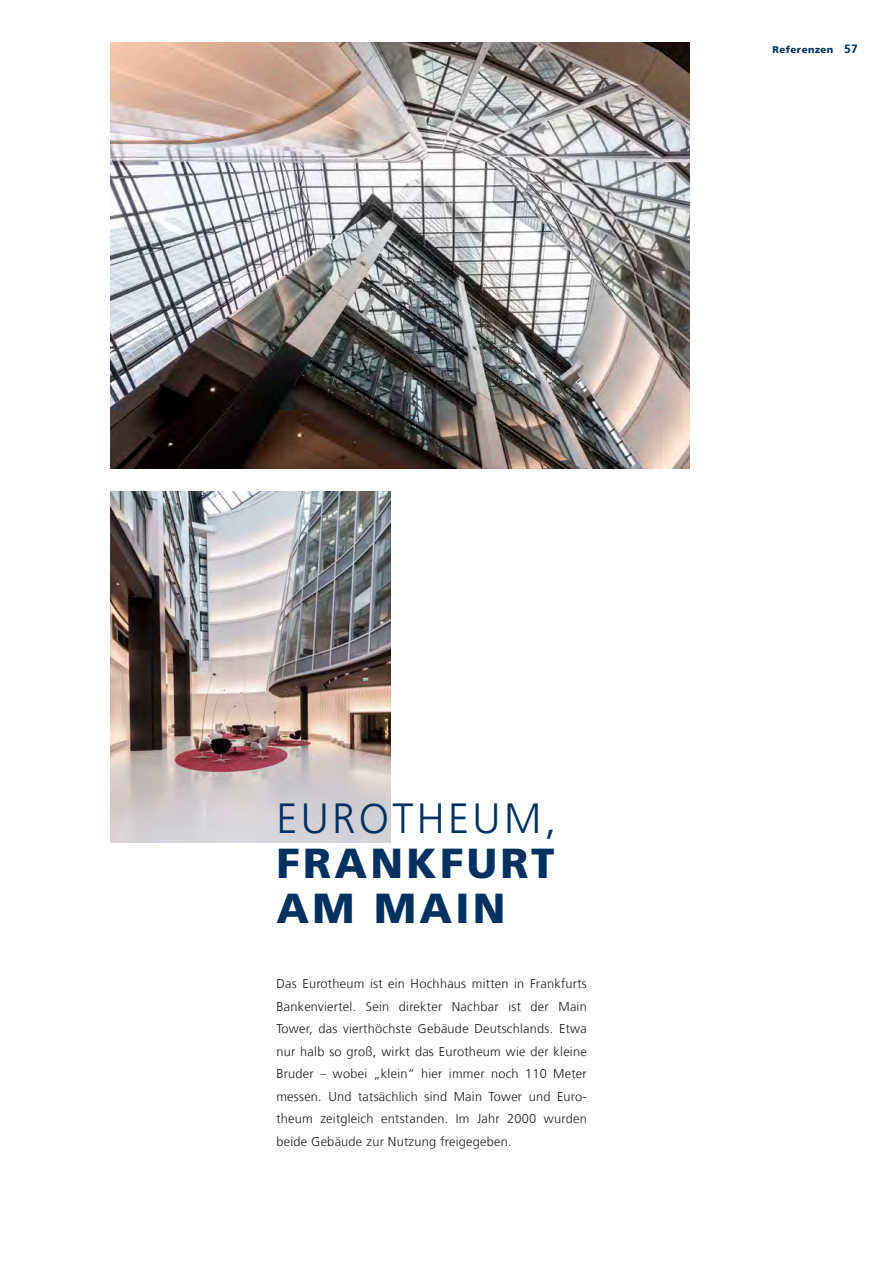
<style>
.page{position:relative;width:893px;height:1263px;background:#fff}
.page>*{position:absolute;margin:0;border:0;box-sizing:border-box;transform-origin:0 0}
.t1{font:900 42px/45px "Frutiger LT Com";letter-spacing:.08em;color:#00315f}
.t2{font:300 42px "Frutiger LT Com";letter-spacing:.08em;color:#00315f}
.t3{font:300 12.75px/22.5px "Frutiger LT Com";letter-spacing:.02em;color:#1a171c;text-align:justify}
.t4{font:900 9.75px "Frutiger LT Com";letter-spacing:.045em;color:#00315f}
.s1{font-weight:700;font-size:12px}
</style>
<div class="page">
<img style="left:111px;top:491px;width:280px;height:352px">
<img style="left:111px;top:43px;width:578px;height:425px">
<p class="t4" style="left:772px;top:44px;width:87px">Referenzen <span class="s1">57</span></p>
<h1 class="t2" style="left:276px;top:794px;width:281px">EUROTHEUM,</h1>
<h1 class="t1" style="left:276px;top:840px;width:280px">FRANKFURT<br>AM MAIN</h1>
<p class="t3" style="left:276px;top:973px;width:312px">Das Eurotheum ist ein Hochhaus mitten in Frankfurts Bankenviertel. Sein direkter Nachbar ist der Main Tower, das vierthöchste Gebäude Deutschlands. Etwa nur halb so groß, wirkt das Eurotheum wie der kleine Bruder – wobei „klein“ hier immer noch 110 Meter messen. Und tatsächlich sind Main Tower und Euro&shy;theum zeitgleich entstanden. Im Jahr 2000 wurden beide Gebäude zur Nutzung freigegeben.</p>
</div>
